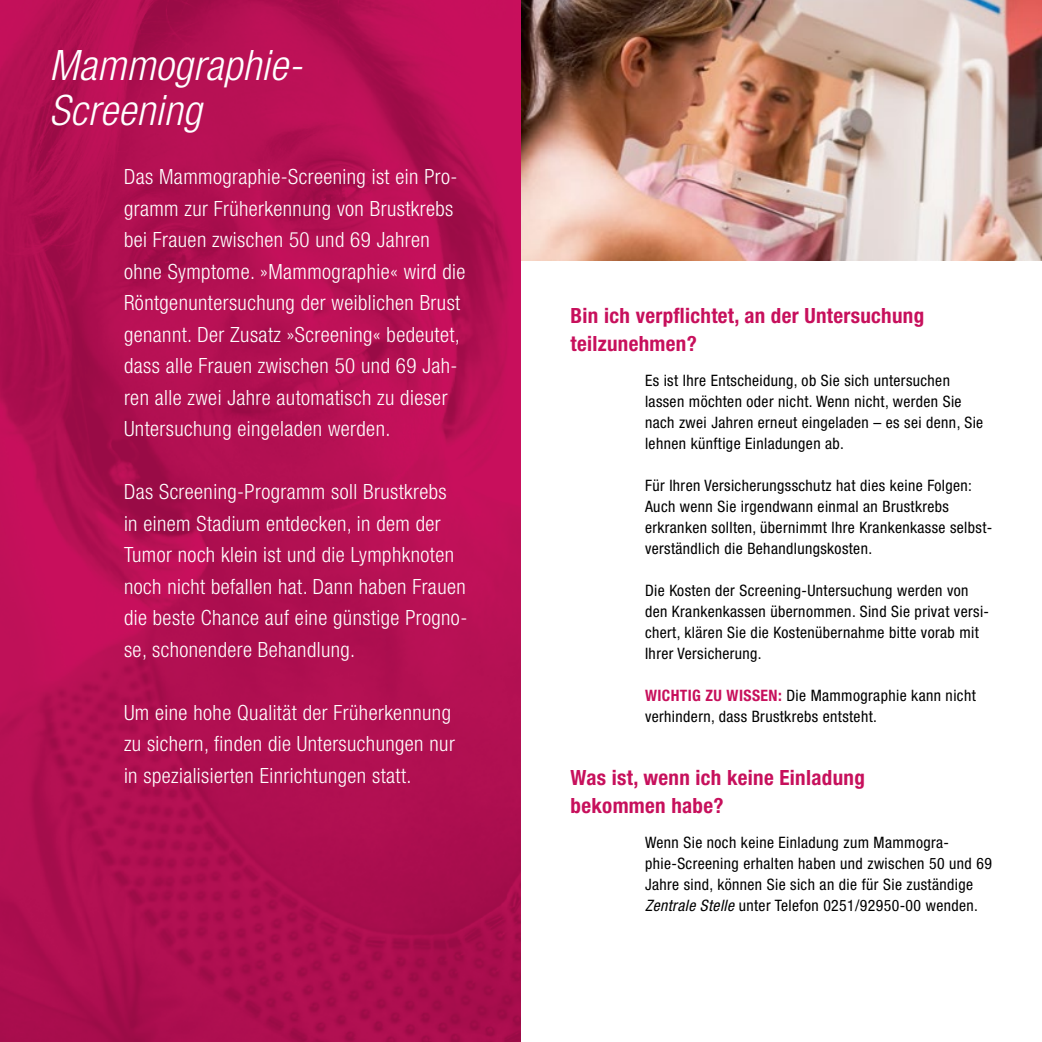
<style>
.page{position:relative;width:1042px;height:1042px;background:#fff}
.page>*{position:absolute;margin:0;border:0;box-sizing:border-box;transform-origin:0 0}
.t1{font:italic 300 condensed 42px/45.1px "Helvetica Neue LT Std";letter-spacing:.01em;color:#fff}
.t2{font:300 condensed 21px/31.5px "Helvetica Neue LT Std";letter-spacing:.02em;color:#fff}
.t3{font:700 condensed 21px/28px "Helvetica Neue LT Std";letter-spacing:.015em;color:#c7105c}
.t4{font:condensed 15.75px/21px "Helvetica Neue LT Std";letter-spacing:.025em;color:#000}
.s1{font-weight:700;color:#c7105c}
.s2{font-style:italic}
</style>
<div class="page">
<img style="left:0;top:0;width:521px;height:1042px">
<img style="left:521px;top:0;width:521px;height:260px">
<h1 class="t1" style="left:50px;top:43px;width:254px">Mammographie-<br>Screening</h1>
<p class="t2" style="left:124px;top:161px;width:343px">Das Mammographie-Screening ist ein Pro&shy;gramm zur Früherkennung von Brustkrebs bei Frauen zwischen 50 und 69 Jahren ohne Symptome. »Mammographie« wird die Röntgenuntersuchung der weiblichen Brust genannt. Der Zusatz »Screening« bedeutet, dass alle Frauen zwischen 50 und 69 Jah&shy;ren alle zwei Jahre automatisch zu dieser Untersuchung eingeladen werden.</p>
<h2 class="t2" style="left:124px;top:476px;width:345px">Das Screening-Programm soll Brustkrebs<br>in einem Stadium entdecken, in dem der Tumor noch klein ist und die Lymphknoten noch nicht befallen hat. Dann haben Frauen die beste Chance auf eine günstige Progno&shy;se, schonendere Behandlung.</h2>
<h2 class="t2" style="left:124px;top:696px;width:332px">Um eine hohe Qualität der Früherkennung zu sichern, finden die Untersuchungen nur in spezialisierten Einrichtungen statt.</h2>
<h2 class="t3" style="left:570px;top:301px;width:355px">Bin ich verpflichtet, an der Untersuchung teilzunehmen?</h2>
<p class="t4" style="left:645px;top:369px;width:340px">Es ist Ihre Entscheidung, ob Sie sich untersuchen lassen möchten oder nicht. Wenn nicht, werden Sie nach zwei Jahren erneut eingeladen – es sei denn, Sie lehnen künftige Einladungen ab.</p>
<p class="t4" style="left:645px;top:474px;width:349px">Für Ihren Versicherungsschutz hat dies keine Folgen:<br>Auch wenn Sie irgendwann einmal an Brustkrebs erkranken sollten, übernimmt Ihre Krankenkasse selbst&shy;verständlich die Behandlungskosten.</p>
<p class="t4" style="left:645px;top:579px;width:346px">Die Kosten der Screening-Untersuchung werden von den Krankenkassen übernommen. Sind Sie privat versi&shy;chert, klären Sie die Kostenübernahme bitte vorab mit Ihrer Versicherung.</p>
<p class="t4" style="left:645px;top:684px;width:332px"><span class="s1">WICHTIG ZU WISSEN:</span> Die Mammographie kann nicht verhindern, dass Brustkrebs entsteht.</p>
<h2 class="t3" style="left:570px;top:763px;width:296px">Was ist, wenn ich keine Einladung bekommen habe?</h2>
<p class="t4" style="left:645px;top:831px;width:348px">Wenn Sie noch keine Einladung zum Mammogra&shy;phie-Screening erhalten haben und zwischen 50 und 69<br>Jahre sind, können Sie sich an die für Sie zuständige <span class="s2">Zentrale Stelle</span> unter Telefon 0251/92950-00 wenden.</p>
</div>
